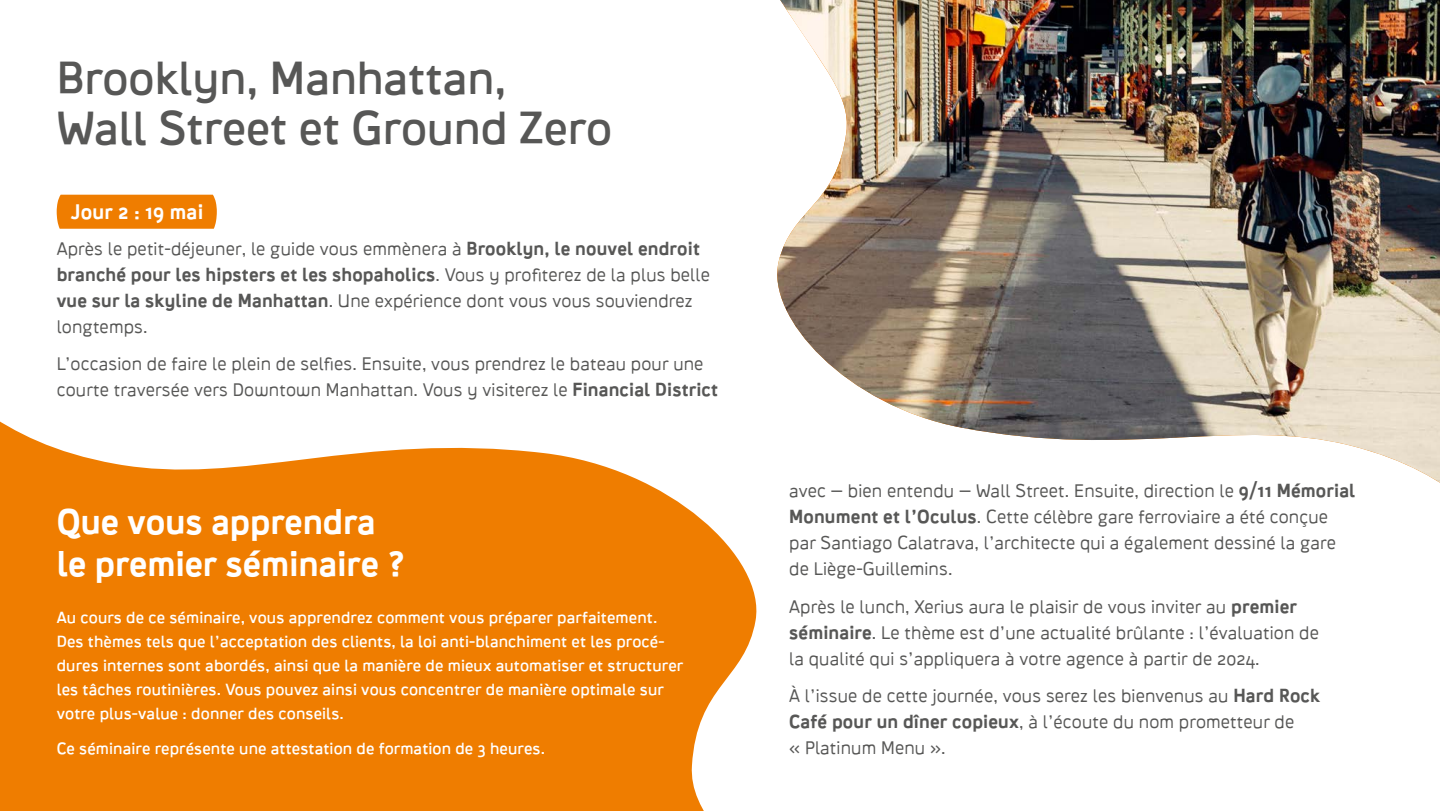
<style>
.page{position:relative;width:1440px;height:811px;background:#fff}
.page>*{position:absolute;margin:0;border:0;box-sizing:border-box;transform-origin:0 0}
.t1{font:46px/50px "Crank 8";color:#575756}
.t2{font:34px/42px "Crank 8 Plus Two";color:#fff}
.t3{font:20px "Crank 8 Plus Two";letter-spacing:.01em;color:#fff}
.t4{font:18px/26px "Crank 8 Minus Two";letter-spacing:.01em;color:#575756}
.t5{font:18px "Crank 8 Plus Two";letter-spacing:.01em;color:#575756}
.t6{font:16px/24px "Crank 8";letter-spacing:.01em;color:#fff}
.s1{font-family:"Crank 8 Plus Two"}
.s2{font-family:"Crank 8 Minus Two"}
</style>
<div class="page">
<div style="left:57px;top:194px;width:160px;height:34px;background:#ef7d00"></div>
<img style="left:777px;top:0;width:663px;height:482px">
<svg style="left:0;top:294px;width:883px;height:516px;fill:#ef7d00"></svg>
<h1 class="t1" style="left:57px;top:51px;width:557px">Brooklyn, Manhattan,<br>Wall Street et Ground Zero</h1>
<p class="t3" style="left:71px;top:199px;width:134px">Jour 2 : 19 mai</p>
<p class="t4" style="left:57px;top:235px;width:645px">Après le petit-déjeuner, le guide vous emmènera à <span class="s1">Brooklyn, le nouvel endroit</span></p>
<p class="t5" style="left:57px;top:263px;width:655px">branché pour les hipsters et les shopaholics<span class="s2">. Vous y profiterez de la plus belle</span></p>
<p class="t4" style="left:57px;top:287px;width:637px"><span class="s1">vue sur la skyline de Manhattan</span>. Une expérience dont vous vous souviendrez longtemps.</p>
<p class="t4" style="left:57px;top:351px;width:663px">L’occasion de faire le plein de selfies. Ensuite, vous prendrez le bateau pour une courte traversée vers Downtown Manhattan. Vous y visiterez le <span class="s1">Financial District</span></p>
<h2 class="t2" style="left:57px;top:499px;width:349px">Que vous apprendra le premier séminaire ?</h2>
<p class="t6" style="left:57px;top:604px;width:628px">Au cours de ce séminaire, vous apprendrez comment vous préparer parfaitement.<br>Des thèmes tels que l’acceptation des clients, la loi anti-blanchiment et les procé&shy;dures internes sont abordés, ainsi que la manière de mieux automatiser et structurer les tâches routinières. Vous pouvez ainsi vous concentrer de manière optimale sur votre plus-value : donner des conseils.</p>
<p class="t6" style="left:57px;top:735px;width:490px">Ce séminaire représente une attestation de formation de 3 heures.</p>
<p class="t4" style="left:789px;top:477px;width:568px">avec – bien entendu – Wall Street. Ensuite, direction le <span class="s1">9/11 Mémorial Monument et l’Oculus</span>. Cette célèbre gare ferroviaire a été conçue par Santiago Calatrava, l’architecte qui a également dessiné la gare de Liège-Guillemins.</p>
<p class="t4" style="left:789px;top:593px;width:531px">Après le lunch, Xerius aura le plaisir de vous inviter au <span class="s1">premier séminaire</span>. Le thème est d’une actualité brûlante : l’évaluation de la qualité qui s’appliquera à votre agence à partir de 2024.</p>
<p class="t4" style="left:789px;top:682px;width:532px">À l’issue de cette journée, vous serez les bienvenus au <span class="s1">Hard Rock<br>Café pour un dîner copieux</span>, à l’écoute du nom prometteur de<br>« Platinum Menu ».</p>
</div>
